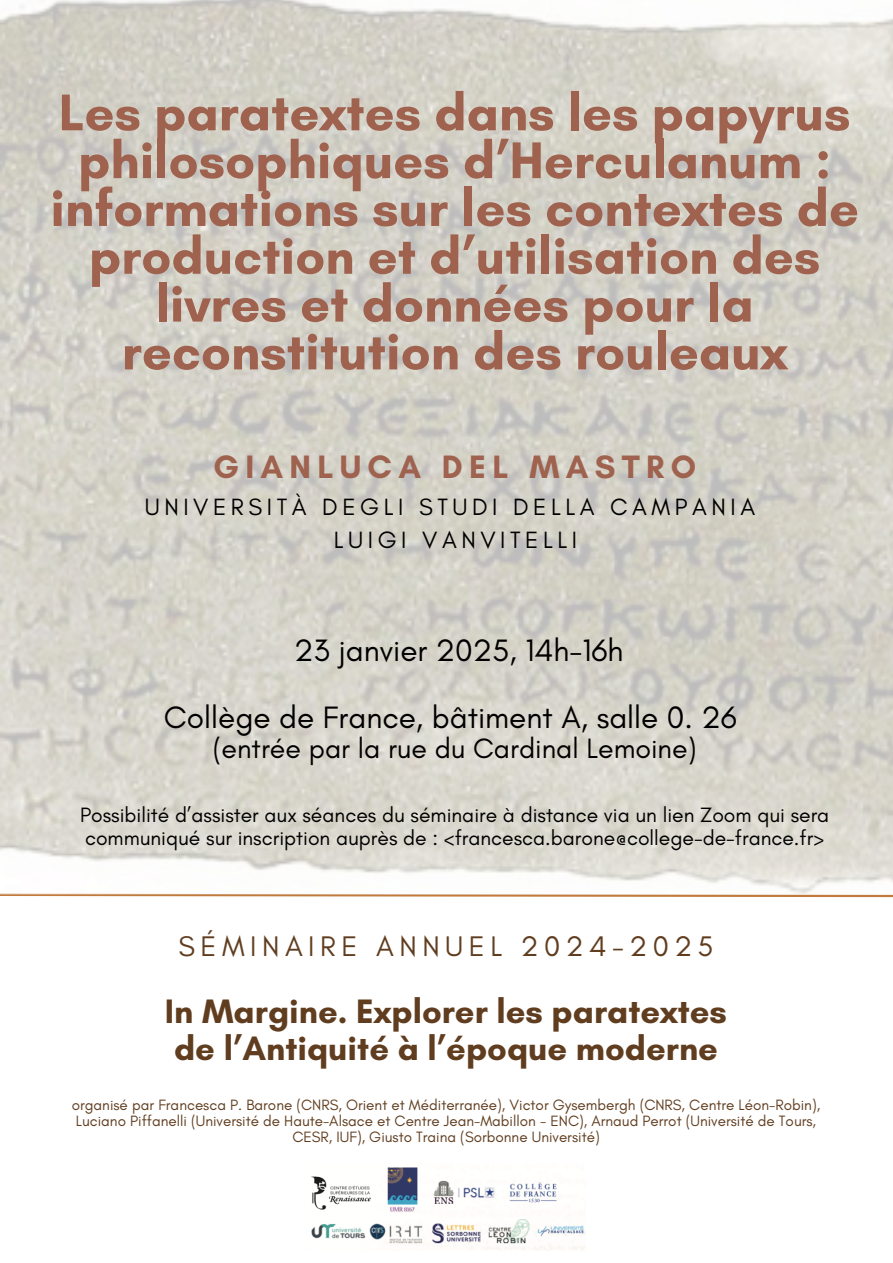
<style>
.page{position:relative;width:893px;height:1263px;background:#fff}
.page>*{position:absolute;margin:0;border:0;box-sizing:border-box;transform-origin:0 0}
.t1{font:700 52.5px/47.8px "Glacial Indifference";color:#9f624e;text-align:center}
.t2{font:700 34.5px/36.6px "Glacial Indifference";color:#603d1f}
.t3{font:700 33px "Glacial Indifference";letter-spacing:.19em;color:#9f624e}
.t4{font:31.5px "Glacial Indifference";color:#000}
.t5{font:28.88px "Glacial Indifference";letter-spacing:.19em;color:#603d1f}
.t6{font:28.5px "Glacial Indifference";color:#000}
.t7{font:24px/33.2px "Glacial Indifference";letter-spacing:.19em;color:#000;text-align:center}
.t8{font:21.08px/22.5px "Glacial Indifference";color:#000}
.t9{font:15.23px/15.8px "Glacial Indifference";color:#603d1f;text-align:center}
</style>
<div class="page">
<svg style="left:0;top:895px;width:893px;height:3px"></svg>
<img style="left:311px;top:1167px;width:274px;height:83px">
<h2 class="t1" style="left:50px;top:88px;width:810px">Les paratextes dans les papyrus philosophiques d’Herculanum : informations sur les contextes de production et d’utilisation des livres et données pour la reconstitution des rouleaux</h2>
<h4 class="t3" style="left:213px;top:447px;width:484px">GIANLUCA DEL MASTRO</h4>
<h4 class="t7" style="left:145px;top:490px;width:612px">UNIVERSITÀ DEGLI STUDI DELLA CAMPANIA<br>LUIGI VANVITELLI</h4>
<h3 class="t4" style="left:294px;top:631px;width:331px">23 janvier 2025, 14h-16h</h3>
<h3 class="t4" style="left:164px;top:697px;width:574px">Collège de France, bâtiment A, salle 0. 26</h3>
<h3 class="t6" style="left:213px;top:731px;width:485px">(entrée par la rue du Cardinal Lemoine)</h3>
<h6 class="t8" style="left:80px;top:803px;width:751px">Possibilité d’assister aux séances du séminaire à distance via un lien Zoom qui sera communiqué sur inscription auprès de : &lt;francesca.barone@college-de-france.fr&gt;</h6>
<p class="t5" style="left:179px;top:928px;width:536px">SÉMINAIRE ANNUEL 2024-2025</p>
<h1 class="t2" style="left:165px;top:993px;width:563px">In Margine. Explorer les paratextes de l’Antiquité à l’époque moderne</h1>
<h5 class="t9" style="left:72px;top:1097px;width:750px">organisé par Francesca P. Barone (CNRS, Orient et Méditerranée), Victor Gysembergh (CNRS, Centre Léon-Robin),<br>Luciano Piffanelli (Université de Haute-Alsace et Centre Jean-Mabillon - ENC), Arnaud Perrot (Université de Tours,<br>CESR, IUF), Giusto Traina (Sorbonne Université)</h5>
</div>
